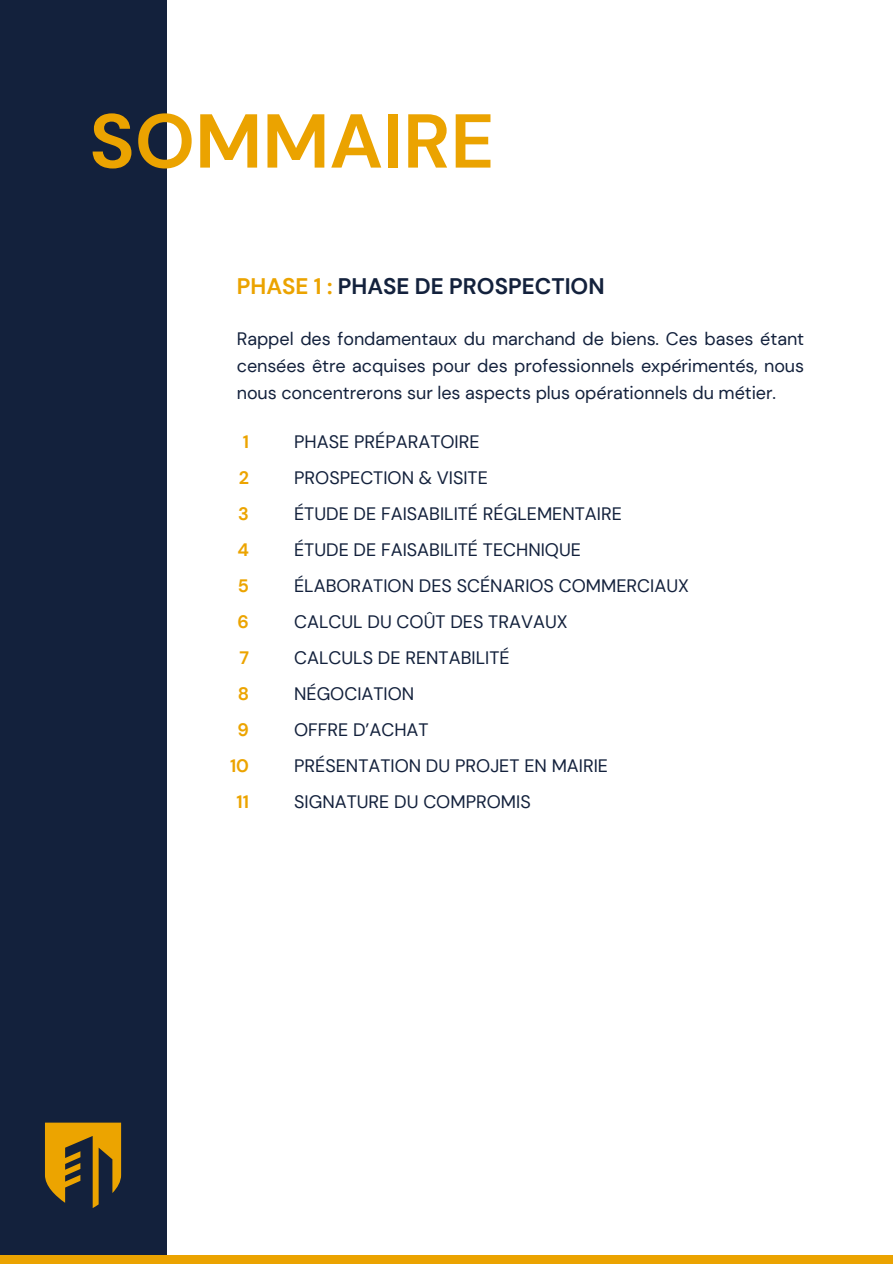
<style>
.page{position:relative;width:893px;height:1264px;background:#fff}
.page>*{position:absolute;margin:0;border:0;box-sizing:border-box;transform-origin:0 0}
.t1{font:700 76.05px "DM Sans";color:#eba300}
.t2{font:700 22.5px "DM Sans";color:#13213c}
.t3{font:18px/36px "DM Sans";color:#13213c;text-align:justify}
.t4{font:700 18px/36px "DM Sans";color:#eca400;text-align:right}
.s1{color:#eba300}
</style>
<div class="page">
<div style="left:0;top:0;width:167px;height:1255px;background:#13213c"></div>
<div style="left:0;top:1255px;width:892px;height:8px;background:#eba300"></div>
<svg style="left:45px;top:1122px;width:76px;height:86px"></svg>
<h1 class="t1" style="left:89px;top:92px;width:406px">SOMMAIRE</h1>
<p class="t2" style="left:237px;top:271px;width:369px"><span class="s1">PHASE 1 :</span> PHASE DE PROSPECTION</p>
<h2 class="t3" style="left:237px;top:325px;width:569px;line-height:27px">Rappel des fondamentaux du marchand de biens. Ces bases étant censées être acquises pour des professionnels expérimentés, nous nous concentrerons sur les aspects plus opérationnels du métier.</h2>
<p class="t3" style="left:294px;top:424px;width:396px;text-align:left">PHASE PRÉPARATOIRE<br>PROSPECTION &amp; VISITE<br>ÉTUDE DE FAISABILITÉ RÉGLEMENTAIRE<br>ÉTUDE DE FAISABILITÉ TECHNIQUE<br>ÉLABORATION DES SCÉNARIOS COMMERCIAUX<br>CALCUL DU COÛT DES TRAVAUX<br>CALCULS DE RENTABILITÉ<br>NÉGOCIATION<br>OFFRE D’ACHAT<br>PRÉSENTATION DU PROJET EN MAIRIE<br>SIGNATURE DU COMPROMIS</p>
<h3 class="t4" style="left:230px;top:424px;width:20px">1<br>2<br>3<br>4<br>5<br>6<br>7<br>8<br>9<br>10</h3>
<h3 class="t4" style="left:236px;top:784px;width:14px">11</h3>
</div>
